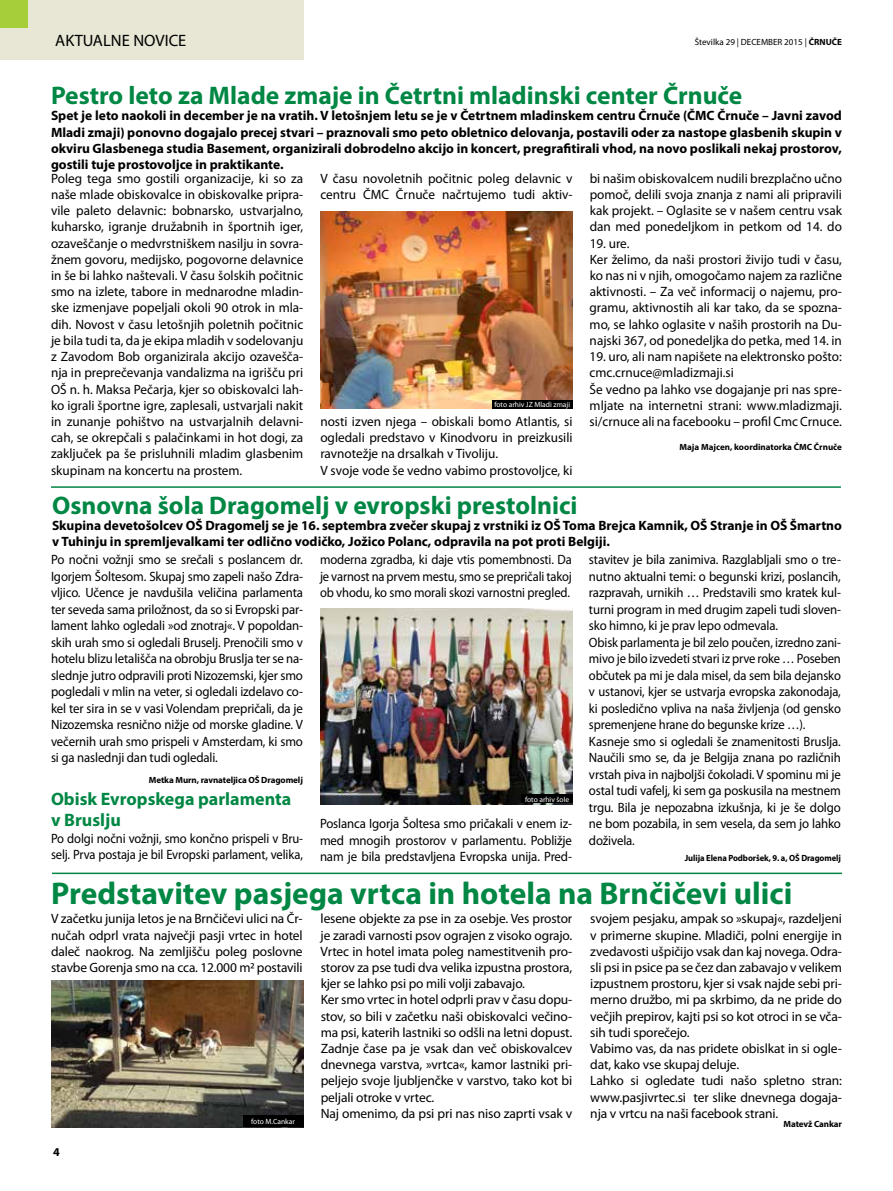
<style>
.page{position:relative;width:893px;height:1191px;background:#fff}
.page>*{position:absolute;margin:0;border:0;box-sizing:border-box;transform-origin:0 0}
.t1{font:700 31.5px "Myriad Pro";color:#008744}
.t2{font:700 25.5px "Myriad Pro";color:#008744}
.t3{font:700 18px/21px "Myriad Pro";color:#008744}
.t4{font:16.5px "Myriad Pro";color:#000}
.t5{font:13.5px/16.2px "Myriad Pro";letter-spacing:-.01em;color:#000}
.t6{font:13.5px/16.5px "Myriad Pro";letter-spacing:-.01em;color:#000;text-align:justify;scale:.95 1}
.t7{font:700 13.5px/16.2px "Myriad Pro";color:#000}
.t8{font:13.5px/16.5px "Myriad Pro";letter-spacing:-.01em;color:#000;scale:.93 1}
.t9{font:700 12px "Myriad Pro";color:#000}
.t10{font:700 9px "Myriad Pro";letter-spacing:-.01em;color:#000}
.t11{font:700 9px "Myriad Pro";letter-spacing:-.01em;color:#000;scale:.95 1}
.t12{font:9px "Myriad Pro";color:#000}
.t13{font:7.5px "Myriad Pro";color:#fff}
.s1{font-weight:700}
</style>
<div class="page">
<hr style="left:51px;top:486px;width:790px;height:2px;background:#008744">
<img style="left:320px;top:211px;width:253px;height:197px">
<div style="left:492px;top:400px;width:81px;height:8px;background:#000"></div>
<hr style="left:52px;top:872px;width:790px;height:2px;background:#008744">
<img style="left:320px;top:608px;width:253px;height:197px">
<div style="left:522px;top:794px;width:51px;height:9px;background:#000"></div>
<img style="left:51px;top:980px;width:252px;height:147px">
<div style="left:243px;top:1115px;width:60px;height:12px;background:#000"></div>
<div style="left:0;top:0;width:303px;height:59px;background:#e8e6d4"></div>
<div style="left:0;top:0;width:28px;height:28px;background:#a6ce39"></div>
<p class="t4" style="left:55px;top:32px;width:133px">AKTUALNE NOVICE</p>
<p class="t12" style="left:695px;top:37px;width:149px">Številka 29 | DECEMBER 2015 | <span class="s1">ČRNUČE</span></p>
<h2 class="t2" style="left:51px;top:79px;width:693px">Pestro leto za Mlade zmaje in Četrtni mladinski center Črnuče</h2>
<p class="t7" style="left:51px;top:107px;width:792px;text-align:justify">Spet je leto naokoli in december je na vratih. V letošnjem letu se je v Četrtnem mladinskem centru Črnuče (ČMC Črnuče – Javni zavod Mladi zmaji) ponovno dogajalo precej stvari – praznovali smo peto obletnico delovanja, postavili oder za nastope glasbenih skupin v okviru Glasbenega studia Basement, organizirali dobrodelno akcijo in koncert, pregrafitirali vhod, na novo poslikali nekaj prostorov, gostili tuje prostovoljce in praktikante.</p>
<p class="t5" style="left:51px;top:170px;width:254px;text-align:justify">Poleg tega smo gostili organizacije, ki so za naše mlade obiskovalce in obiskovalke pripra&shy;vile paleto delavnic: bobnarsko, ustvarjalno, kuharsko, igranje družabnih in športnih iger, ozaveščanje o medvrstniškem nasilju in sovra&shy;žnem govoru, medijsko, pogovorne delavnice in še bi lahko naštevali. V času šolskih počitnic smo na izlete, tabore in mednarodne mladin&shy;ske izmenjave popeljali okoli 90 otrok in mla&shy;dih. Novost v času letošnjih poletnih počitnic je bila tudi ta, da je ekipa mladih v sodelovanju z Zavodom Bob organizirala akcijo ozavešča&shy;nja in preprečevanja vandalizma na igrišču pri OŠ n. h. Maksa Pečarja, kjer so obiskovalci lah&shy;ko igrali športne igre, zaplesali, ustvarjali nakit in zunanje pohištvo na ustvarjalnih delavni&shy;cah, se okrepčali s palačinkami in hot dogi, za zaključek pa še prisluhnili mladim glasbenim skupinam na koncertu na prostem.</p>
<p class="t5" style="left:320px;top:170px;width:254px">V času novoletnih počitnic poleg delavnic v centru ČMC Črnuče načrtujemo tudi aktiv-</p>
<p class="t5" style="left:590px;top:170px;width:254px;text-align:justify">bi našim obiskovalcem nudili brezplačno učno pomoč, delili svoja znanja z nami ali pripravili kak projekt. – Oglasite se v našem centru vsak dan med ponedeljkom in petkom od 14. do</p>
<p class="t5" style="left:590px;top:235px;width:254px">19. ure.<br>Ker želimo, da naši prostori živijo tudi v času, ko nas ni v njih, omogočamo najem za različne aktivnosti. – Za več informacij o najemu, pro&shy;gramu, aktivnostih ali kar tako, da se spozna&shy;mo, se lahko oglasite v naših prostorih na Du&shy;najski 367, od ponedeljka do petka, med 14. in</p>
<p class="t5" style="left:590px;top:349px;width:254px">19. uro, ali nam napišete na elektronsko pošto: cmc.crnuce@mladizmaji.si<br>Še vedno pa lahko vse dogajanje pri nas spre&shy;mljate na internetni strani: www.mladizmaji. si/crnuce ali na facebooku – profil Cmc Crnuce.</p>
<p class="t10" style="left:679px;top:441px;width:164px">Maja Majcen, koordinatorka ČMC Črnuče</p>
<p class="t13" style="left:494px;top:400px;width:77px">foto arhiv JZ Mladi zmaji</p>
<p class="t5" style="left:320px;top:413px;width:254px">nosti izven njega – obiskali bomo Atlantis, si ogledali predstavo v Kinodvoru in preizkusili ravnotežje na drsalkah v Tivoliju.<br>V svoje vode še vedno vabimo prostovoljce, ki</p>
<h2 class="t2" style="left:52px;top:488px;width:527px">Osnovna šola Dragomelj v evropski prestolnici</h2>
<p class="t7" style="left:52px;top:517px;width:791px">Skupina devetošolcev OŠ Dragomelj se je 16. septembra zvečer skupaj z vrstniki iz OŠ Toma Brejca Kamnik, OŠ Stranje in OŠ Šmartno v Tuhinju in spremljevalkami ter odlično vodičko, Jožico Polanc, odpravila na pot proti Belgiji.</p>
<p class="t6" style="left:51px;top:551px;width:267px">Po nočni vožnji smo se srečali s poslancem dr.<br>Igorjem Šoltesom. Skupaj smo zapeli našo Zdra&shy;vljico. Učence je navdušila veličina parlamenta ter seveda sama priložnost, da so si Evropski par&shy;lament lahko ogledali »od znotraj«. V popoldan&shy;skih urah smo si ogledali Bruselj. Prenočili smo v hotelu blizu letališča na obrobju Bruslja ter se na&shy;slednje jutro odpravili proti Nizozemski, kjer smo pogledali v mlin na veter, si ogledali izdelavo co&shy;kel ter sira in se v vasi Volendam prepričali, da je Nizozemska resnično nižje od morske gladine. V večernih urah smo prispeli v Amsterdam, ki smo si ga naslednji dan tudi ogledali.</p>
<p class="t10" style="left:149px;top:774px;width:156px">Metka Murn, ravnateljica OŠ Dragomelj</p>
<h3 class="t3" style="left:51px;top:788px;width:242px">Obisk Evropskega parlamenta v Bruslju</h3>
<p class="t8" style="left:51px;top:830px;width:272px">Po dolgi nočni vožnji, smo končno prispeli v Bru&shy;selj. Prva postaja je bil Evropski parlament, velika,</p>
<p class="t8" style="left:320px;top:551px;width:272px;text-align:justify">moderna zgradba, ki daje vtis pomembnosti. Da je varnost na prvem mestu, smo se prepričali takoj ob vhodu, ko smo morali skozi varnostni pregled.</p>
<p class="t13" style="left:525px;top:795px;width:46px">foto arhiv šole</p>
<p class="t6" style="left:320px;top:815px;width:267px">Poslanca Igorja Šoltesa smo pričakali v enem iz&shy;med mnogih prostorov v parlamentu. Pobližje nam je bila predstavljena Evropska unija. Pred-</p>
<p class="t6" style="left:589px;top:551px;width:267px;text-align:left">stavitev je bila zanimiva. Razglabljali smo o tre&shy;nutno aktualni temi: o begunski krizi, poslancih, razpravah, urnikih … Predstavili smo kratek kul&shy;turni program in med drugim zapeli tudi sloven&shy;sko himno, ki je prav lepo odmevala.<br>Obisk parlamenta je bil zelo poučen, izredno zani&shy;mivo je bilo izvedeti stvari iz prve roke … Poseben občutek pa mi je dala misel, da sem bila dejansko v ustanovi, kjer se ustvarja evropska zakonodaja, ki posledično vpliva na naša življenja (od gensko spremenjene hrane do begunske krize …).<br>Kasneje smo si ogledali še znamenitosti Bruslja.<br>Naučili smo se, da je Belgija znana po različnih vrstah piva in najboljši čokoladi. V spominu mi je ostal tudi vafelj, ki sem ga poskusila na mestnem trgu. Bila je nepozabna izkušnja, ki je še dolgo ne bom pozabila, in sem vesela, da sem jo lahko doživela.</p>
<p class="t11" style="left:685px;top:852px;width:166px">Julija Elena Podboršek, 9. a, OŠ Dragomelj</p>
<h1 class="t1" style="left:51px;top:873px;width:743px">Predstavitev pasjega vrtca in hotela na Brnčičevi ulici</h1>
<p class="t5" style="left:51px;top:911px;width:253px;text-align:justify">V začetku junija letos je na Brnčičevi ulici na Čr&shy;nučah odprl vrata največji pasji vrtec in hotel daleč naokrog. Na zemljišču poleg poslovne stavbe Gorenja smo na cca. 12.000 m2 postavili</p>
<p class="t5" style="left:321px;top:911px;width:253px">lesene objekte za pse in za osebje. Ves prostor je zaradi varnosti psov ograjen z visoko ograjo.<br>Vrtec in hotel imata poleg namestitvenih pro&shy;storov za pse tudi dva velika izpustna prostora, kjer se lahko psi po mili volji zabavajo.<br>Ker smo vrtec in hotel odprli prav v času dopu&shy;stov, so bili v začetku naši obiskovalci večino&shy;ma psi, katerih lastniki so odšli na letni dopust.<br>Zadnje čase pa je vsak dan več obiskovalcev dnevnega varstva, »vrtca«, kamor lastniki pri&shy;peljejo svoje ljubljenčke v varstvo, tako kot bi peljali otroke v vrtec.<br>Naj omenimo, da psi pri nas niso zaprti vsak v</p>
<p class="t5" style="left:590px;top:911px;width:253px">svojem pesjaku, ampak so »skupaj«, razdeljeni v primerne skupine. Mladiči, polni energije in zvedavosti ušpičijo vsak dan kaj novega. Odra&shy;sli psi in psice pa se čez dan zabavajo v velikem izpustnem prostoru, kjer si vsak najde sebi pri&shy;merno družbo, mi pa skrbimo, da ne pride do večjih prepirov, kajti psi so kot otroci in se vča&shy;sih tudi sporečejo.<br>Vabimo vas, da nas pridete obislkat in si ogle&shy;dat, kako vse skupaj deluje.<br>Lahko si ogledate tudi našo spletno stran: www.pasjivrtec.si ter slike dnevnega dogaja&shy;nja v vrtcu na naši facebook strani.</p>
<p class="t10" style="left:783px;top:1118px;width:60px">Matevž Cankar</p>
<p class="t13" style="left:251px;top:1117px;width:45px">foto M.Cankar</p>
<p class="t9" style="left:53px;top:1143px;width:8px">4</p>
</div>
